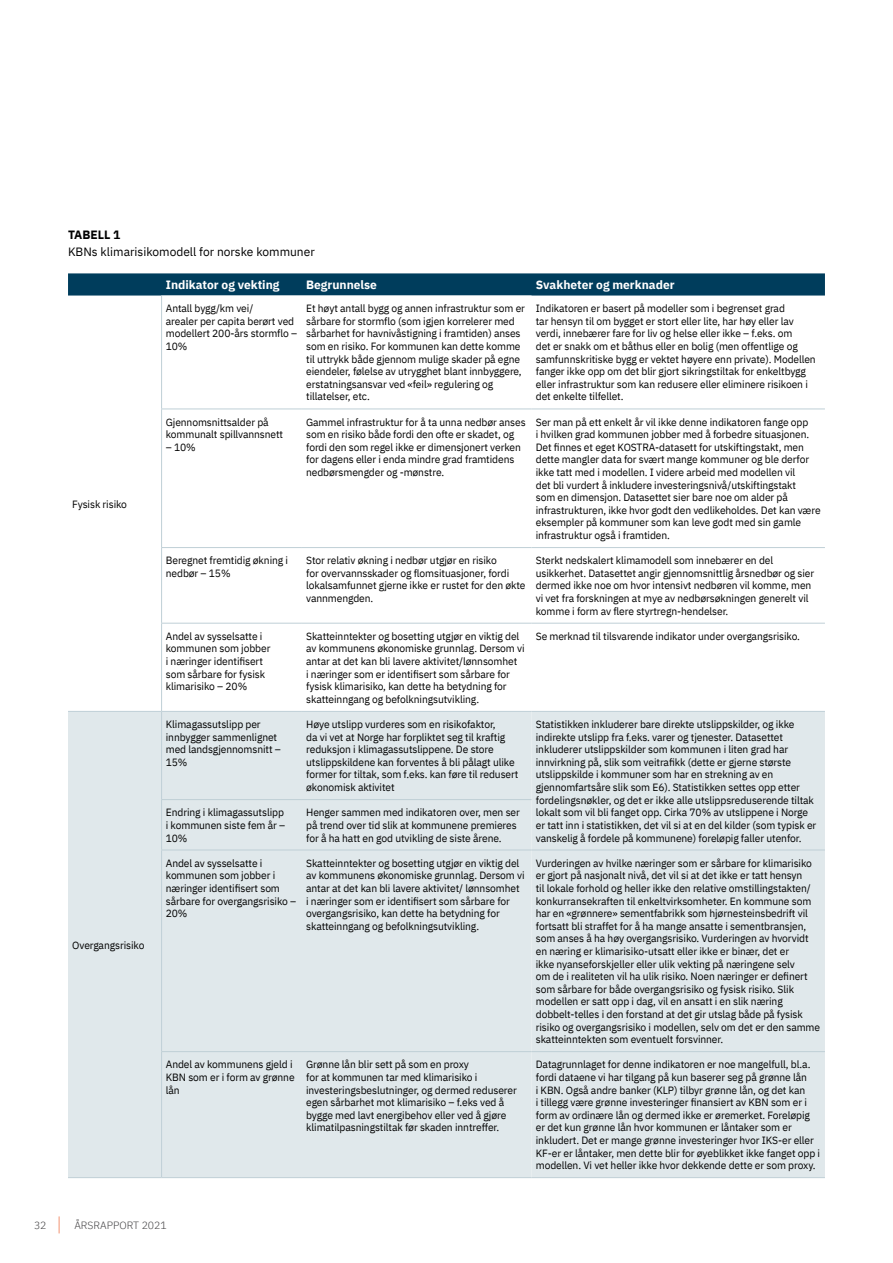
<style>
.page{position:relative;width:893px;height:1263px;background:#fff}
.page>*{position:absolute;margin:0;border:0;box-sizing:border-box;transform-origin:0 0}
.t1{font:700 12px "IBM Plex Sans";color:#fff}
.t2{font:12px "IBM Plex Sans";color:#000}
.t3{font:700 12px "IBM Plex Sans";color:#000}
.t4{font:10.5px/12.6px "IBM Plex Sans";letter-spacing:-.01em;color:#000}
.t5{font:300 10.5px "IBM Plex Sans";color:#414042}
</style>
<div class="page">
<svg style="left:68px;top:273px;width:757px;height:23px;background:#0b4563"></svg>
<svg style="left:162px;top:408px;width:369px;height:303px"></svg>
<div style="left:68px;top:712px;width:757px;height:465px;background:#e0e8eb"></div>
<div style="left:162px;top:712px;width:369px;height:465px;background:#e0e8eb"></div>
<hr style="left:161px;top:409px;width:141px;height:1px;background:#bfcfd6">
<hr style="left:302px;top:409px;width:229px;height:1px;background:#bfcfd6">
<hr style="left:531px;top:409px;width:294px;height:1px;background:#bfcfd6">
<hr style="left:161px;top:547px;width:141px;height:1px;background:#bfcfd6">
<hr style="left:302px;top:547px;width:229px;height:1px;background:#bfcfd6">
<hr style="left:531px;top:547px;width:294px;height:1px;background:#bfcfd6">
<hr style="left:161px;top:623px;width:141px;height:1px;background:#bfcfd6">
<hr style="left:302px;top:623px;width:229px;height:1px;background:#bfcfd6">
<hr style="left:531px;top:623px;width:294px;height:1px;background:#bfcfd6">
<hr style="left:162px;top:711px;width:140px;height:1px;background:#bfcfd6">
<hr style="left:302px;top:711px;width:229px;height:1px;background:#bfcfd6">
<hr style="left:531px;top:711px;width:294px;height:1px;background:#bfcfd6">
<hr style="left:161px;top:799px;width:141px;height:1px;background:#bfcfd6">
<hr style="left:302px;top:799px;width:229px;height:1px;background:#bfcfd6">
<hr style="left:161px;top:850px;width:141px;height:1px;background:#bfcfd6">
<hr style="left:302px;top:850px;width:229px;height:1px;background:#bfcfd6">
<hr style="left:161px;top:1051px;width:141px;height:1px;background:#bfcfd6">
<hr style="left:302px;top:1051px;width:229px;height:1px;background:#bfcfd6">
<hr style="left:531px;top:1051px;width:294px;height:1px;background:#bfcfd6">
<hr style="left:162px;top:1177px;width:140px;height:1px;background:#bfcfd6">
<hr style="left:302px;top:1177px;width:229px;height:1px;background:#bfcfd6">
<hr style="left:531px;top:1177px;width:294px;height:1px;background:#bfcfd6">
<hr style="left:68px;top:711px;width:94px;height:1px;background:#bfcfd6">
<hr style="left:68px;top:1177px;width:94px;height:1px;background:#bfcfd6">
<hr style="left:161px;top:296px;width:1px;height:113px;background:#bfcfd6">
<hr style="left:161px;top:409px;width:1px;height:138px;background:#bfcfd6">
<hr style="left:161px;top:548px;width:1px;height:75px;background:#bfcfd6">
<hr style="left:161px;top:623px;width:1px;height:88px;background:#bfcfd6">
<hr style="left:531px;top:850px;width:294px;height:1px;background:#bfcfd6">
<hr style="left:161px;top:712px;width:1px;height:87px;background:#bfcfd6">
<hr style="left:161px;top:800px;width:1px;height:50px;background:#bfcfd6">
<hr style="left:161px;top:850px;width:1px;height:201px;background:#bfcfd6">
<hr style="left:161px;top:1052px;width:1px;height:125px;background:#bfcfd6">
<svg style="left:59px;top:1216px;width:1px;height:17px"></svg>
<p class="t3" style="left:68px;top:225px;width:54px">TABELL 1</p>
<p class="t2" style="left:68px;top:242px;width:248px">KBNs klimarisikomodell for norske kommuner</p>
<p class="t1" style="left:166px;top:275px;width:115px">Indikator og vekting</p>
<p class="t1" style="left:306px;top:275px;width:72px">Begrunnelse</p>
<p class="t1" style="left:536px;top:275px;width:140px">Svakheter og merknader</p>
<p class="t4" style="left:72px;top:497px;width:56px">Fysisk risiko</p>
<p class="t4" style="left:72px;top:938px;width:74px">Overgangsrisiko</p>
<p class="t4" style="left:166px;top:301px;width:133px">Antall bygg/km vei/<br>arealer per capita berørt ved modellert 200-års stormflo –<br>10%</p>
<p class="t4" style="left:306px;top:301px;width:220px">Et høyt antall bygg og annen infrastruktur som er sårbare for stormflo (som igjen korrelerer med sårbarhet for havnivåstigning i framtiden) anses som en risiko. For kommunen kan dette komme til uttrykk både gjennom mulige skader på egne eiendeler, følelse av utrygghet blant innbyggere, erstatningsansvar ved «feil» regulering og tillatelser, etc.</p>
<p class="t4" style="left:536px;top:301px;width:282px">Indikatoren er basert på modeller som i begrenset grad<br>tar hensyn til om bygget er stort eller lite, har høy eller lav verdi, innebærer fare for liv og helse eller ikke – f.eks. om<br>det er snakk om et båthus eller en bolig (men offentlige og samfunnskritiske bygg er vektet høyere enn private). Modellen fanger ikke opp om det blir gjort sikringstiltak for enkeltbygg eller infrastruktur som kan redusere eller eliminere risikoen i det enkelte tilfellet.</p>
<p class="t4" style="left:166px;top:415px;width:119px">Gjennomsnittsalder på kommunalt spillvannsnett</p>
<p class="t4" style="left:166px;top:440px;width:31px">– 10%</p>
<p class="t4" style="left:306px;top:415px;width:221px">Gammel infrastruktur for å ta unna nedbør anses som en risiko både fordi den ofte er skadet, og fordi den som regel ikke er dimensjonert verken for dagens eller i enda mindre grad framtidens nedbørsmengder og -mønstre.</p>
<p class="t4" style="left:536px;top:415px;width:286px">Ser man på ett enkelt år vil ikke denne indikatoren fange opp<br>i hvilken grad kommunen jobber med å forbedre situasjonen.<br>Det finnes et eget KOSTRA-datasett for utskiftingstakt, men dette mangler data for svært mange kommuner og ble derfor ikke tatt med i modellen. I videre arbeid med modellen vil<br>det bli vurdert å inkludere investeringsnivå/utskiftingstakt<br>som en dimensjon. Datasettet sier bare noe om alder på infrastrukturen, ikke hvor godt den vedlikeholdes. Det kan være eksempler på kommuner som kan leve godt med sin gamle infrastruktur også i framtiden.</p>
<p class="t4" style="left:166px;top:553px;width:124px">Beregnet fremtidig økning i nedbør – 15%</p>
<p class="t4" style="left:306px;top:553px;width:221px">Stor relativ økning i nedbør utgjør en risiko<br>for overvannsskader og flomsituasjoner, fordi lokalsamfunnet gjerne ikke er rustet for den økte vannmengden.</p>
<p class="t4" style="left:536px;top:553px;width:280px">Sterkt nedskalert klimamodell som innebærer en del usikkerhet. Datasettet angir gjennomsnittlig årsnedbør og sier dermed ikke noe om hvor intensivt nedbøren vil komme, men vi vet fra forskningen at mye av nedbørsøkningen generelt vil komme i form av flere styrtregn-hendelser.</p>
<p class="t4" style="left:166px;top:629px;width:106px">Andel av sysselsatte i kommunen som jobber i næringer identifisert som sårbare for fysisk klimarisiko – 20%</p>
<p class="t4" style="left:306px;top:629px;width:220px">Skatteinntekter og bosetting utgjør en viktig del av kommunens økonomiske grunnlag. Dersom vi antar at det kan bli lavere aktivitet/lønnsomhet<br>i næringer som er identifisert som sårbare for fysisk klimarisiko, kan dette ha betydning for skatteinngang og befolkningsutvikling.</p>
<p class="t4" style="left:536px;top:629px;width:266px">Se merknad til tilsvarende indikator under overgangsrisiko.</p>
<p class="t4" style="left:166px;top:717px;width:117px">Klimagassutslipp per innbygger sammenlignet med landsgjennomsnitt –<br>15%</p>
<p class="t4" style="left:306px;top:717px;width:214px">Høye utslipp vurderes som en risikofaktor,<br>da vi vet at Norge har forpliktet seg til kraftig reduksjon i klimagassutslippene. De store utslippskildene kan forventes å bli pålagt ulike former for tiltak, som f.eks. kan føre til redusert økonomisk aktivitet</p>
<p class="t4" style="left:536px;top:717px;width:282px">Statistikken inkluderer bare direkte utslippskilder, og ikke indirekte utslipp fra f.eks. varer og tjenester. Datasettet inkluderer utslippskilder som kommunen i liten grad har innvirkning på, slik som veitrafikk (dette er gjerne største utslippskilde i kommuner som har en strekning av en gjennomfartsåre slik som E6). Statistikken settes opp etter fordelingsnøkler, og det er ikke alle utslippsreduserende tiltak lokalt som vil bli fanget opp. Cirka 70% av utslippene i Norge er tatt inn i statistikken, det vil si at en del kilder (som typisk er vanskelig å fordele på kommunene) foreløpig faller utenfor.</p>
<p class="t4" style="left:166px;top:805px;width:121px;text-align:justify">Endring i klimagassutslipp i kommunen siste fem år – 10%</p>
<p class="t4" style="left:306px;top:805px;width:215px">Henger sammen med indikatoren over, men ser på trend over tid slik at kommunene premieres for å ha hatt en god utvikling de siste årene.</p>
<p class="t4" style="left:166px;top:856px;width:132px">Andel av sysselsatte i kommunen som jobber i næringer identifisert som sårbare for overgangsrisiko –<br>20%</p>
<p class="t4" style="left:306px;top:856px;width:220px">Skatteinntekter og bosetting utgjør en viktig del av kommunens økonomiske grunnlag. Dersom vi antar at det kan bli lavere aktivitet/ lønnsomhet i næringer som er identifisert som sårbare for overgangsrisiko, kan dette ha betydning for skatteinngang og befolkningsutvikling.</p>
<p class="t4" style="left:536px;top:856px;width:286px">Vurderingen av hvilke næringer som er sårbare for klimarisiko er gjort på nasjonalt nivå, det vil si at det ikke er tatt hensyn<br>til lokale forhold og heller ikke den relative omstillingstakten/ konkurransekraften til enkeltvirksomheter. En kommune som har en «grønnere» sementfabrikk som hjørnesteinsbedrift vil fortsatt bli straffet for å ha mange ansatte i sementbransjen, som anses å ha høy overgangsrisiko. Vurderingen av hvorvidt en næring er klimarisiko-utsatt eller ikke er binær, det er<br>ikke nyanseforskjeller eller ulik vekting på næringene selv<br>om de i realiteten vil ha ulik risiko. Noen næringer er definert som sårbare for både overgangsrisiko og fysisk risiko. Slik modellen er satt opp i dag, vil en ansatt i en slik næring dobbelt-telles i den forstand at det gir utslag både på fysisk risiko og overgangsrisiko i modellen, selv om det er den samme skatteinntekten som eventuelt forsvinner.</p>
<p class="t4" style="left:166px;top:1057px;width:130px">Andel av kommunens gjeld i<br>KBN som er i form av grønne lån</p>
<p class="t4" style="left:306px;top:1057px;width:212px">Grønne lån blir sett på som en proxy<br>for at kommunen tar med klimarisiko i investeringsbeslutninger, og dermed reduserer egen sårbarhet mot klimarisiko – f.eks ved å bygge med lavt energibehov eller ved å gjøre klimatilpasningstiltak før skaden inntreffer.</p>
<p class="t4" style="left:536px;top:1057px;width:286px">Datagrunnlaget for denne indikatoren er noe mangelfull, bl.a. fordi dataene vi har tilgang på kun baserer seg på grønne lån<br>i KBN. Også andre banker (KLP) tilbyr grønne lån, og det kan<br>i tillegg være grønne investeringer finansiert av KBN som er i form av ordinære lån og dermed ikke er øremerket. Foreløpig er det kun grønne lån hvor kommunen er låntaker som er inkludert. Det er mange grønne investeringer hvor IKS-er eller KF-er er låntaker, men dette blir for øyeblikket ikke fanget opp i modellen. Vi vet heller ikke hvor dekkende dette er som proxy.</p>
<p class="t5" style="left:34px;top:1217px;width:14px">32</p>
<p class="t5" style="left:74px;top:1217px;width:94px">ÅRSRAPPORT 2021</p>
</div>
